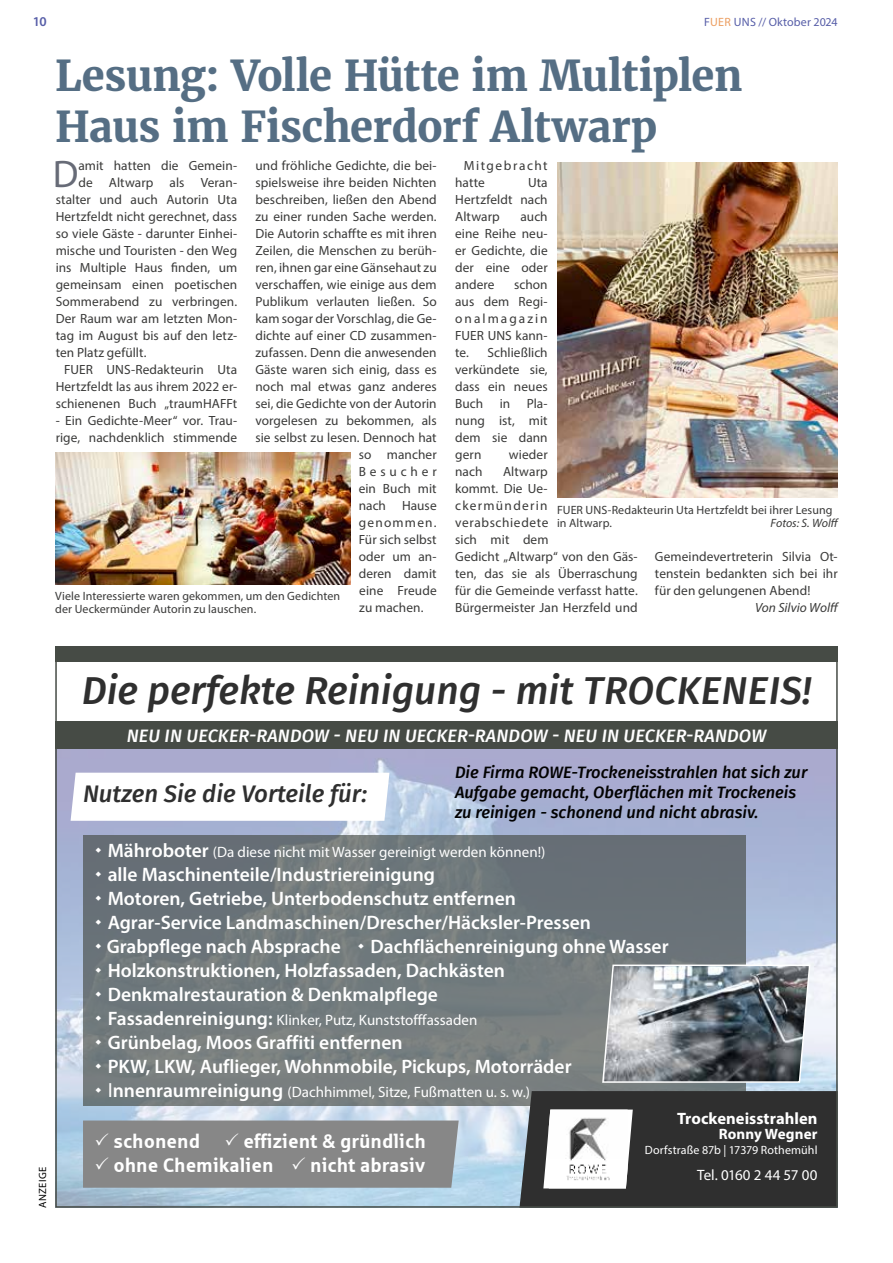
<style>
.page{position:relative;width:893px;height:1263px;background:#fff}
.page>*{position:absolute;margin:0;border:0;box-sizing:border-box;transform-origin:0 0}
.t1{font:700 42px/51px "Merriweather";letter-spacing:-.015em;color:#556e84}
.t2{font:italic 500 39px "Fira Sans";color:#2f2f2f}
.t3{font:38.55px "Myriad Pro";color:#676b77}
.t4{font:italic 500 24px "Fira Sans";color:#2f2f2f}
.t5{font:600 19.5px/24px "Myriad Pro";color:#fff}
.t6{font:700 19.5px/24px "Sparkasse Rg";color:#fff}
.t7{font:italic 500 18px "Fira Sans";letter-spacing:.01em;color:#fff}
.t8{font:italic 500 16.5px/19.8px "Fira Sans";color:#020202}
.t9{font:700 16.5px "Myriad Pro";color:#fff}
.t10{font:15px "Myriad Pro";color:#fff}
.t11{font:700 15px "Myriad Pro";letter-spacing:.005em;color:#fff}
.t12{font:600 13.5px "Myriad Pro";color:#575ea8}
.t13{font:13.35px/17px "Myriad Pro";letter-spacing:.005em;color:#3a3a39;text-align:justify}
.t14{font:13.35px/17px "Myriad Pro";letter-spacing:.115em;color:#3a3a39}
.t15{font:italic 13.35px "Myriad Pro";color:#3a3a39}
.t16{font:13.35px "Myriad Pro";letter-spacing:.095em;color:#3a3a39}
.t17{font:13.35px "Myriad Pro";letter-spacing:.29em;color:#3a3a39}
.t18{font:12px/13.5px "Myriad Pro";letter-spacing:.01em;color:#3a3a39}
.t19{font:12px "Myriad Pro";letter-spacing:.005em;color:#fff}
.t20{font:12px "Myriad Pro";letter-spacing:.015em;color:#575ea8}
.t21{font:italic 12px "Myriad Pro";color:#3a3a39}
.t22{font:10.5px "Myriad Pro";letter-spacing:.03em;color:#000}
.s1{color:#ec9e61}
.s2{font-weight:600;font-size:19.5px}
.s3{font-family:"Raleway";font-weight:500;font-size:19.5px}
</style>
<div class="page">
<img style="left:58px;top:749px;width:777px;height:456px">
<svg style="left:83px;top:835px;width:663px;height:271px;background:#70787b"></svg>
<div style="left:55px;top:646px;width:783px;height:103px;background:#464b45"></div>
<div style="left:55px;top:662px;width:783px;height:59px;background:#fff"></div>
<div style="left:519px;top:1091px;width:316px;height:114px;background:#2f2f2f"></div>
<img style="left:549px;top:1109px;width:79px;height:79px">
<svg style="left:71px;top:773px;width:318px;height:48px"></svg>
<svg style="left:601px;top:964px;width:210px;height:119px;background:#80878c"></svg>
<img style="left:557px;top:163px;width:281px;height:334px">
<img style="left:56px;top:453px;width:295px;height:132px">
<div style="left:83px;top:1120px;width:376px;height:68px;background:#878787"></div>
<svg style="left:96px;top:847px;width:5px;height:5px"></svg>
<svg style="left:96px;top:871px;width:5px;height:5px"></svg>
<svg style="left:96px;top:895px;width:5px;height:5px"></svg>
<svg style="left:96px;top:919px;width:5px;height:5px"></svg>
<svg style="left:96px;top:943px;width:5px;height:5px"></svg>
<svg style="left:359px;top:943px;width:5px;height:5px"></svg>
<svg style="left:96px;top:967px;width:5px;height:5px"></svg>
<svg style="left:96px;top:991px;width:5px;height:5px"></svg>
<svg style="left:96px;top:1015px;width:5px;height:5px"></svg>
<svg style="left:96px;top:1039px;width:5px;height:5px"></svg>
<svg style="left:96px;top:1063px;width:5px;height:5px"></svg>
<svg style="left:96px;top:1087px;width:5px;height:5px"></svg>
<p class="t12" style="left:33px;top:12px;width:15px">10</p>
<p class="t20" style="left:704px;top:14px;width:135px">F<span class="s1">UER</span> UNS // Oktober 2024</p>
<h1 class="t1" style="left:55px;top:50px;width:689px">Lesung: Volle Hütte im Multiplen<br>Haus im Fischerdorf Altwarp</h1>
<h3 class="t3" style="left:53px;top:150px;width:27px">D</h3>
<p class="t13" style="left:78px;top:157px;width:160px">amit hatten die Gemein-</p>
<p class="t13" style="left:255px;top:157px;width:183px">und fröhliche Gedichte, die bei-</p>
<p class="t13" style="left:255px;top:174px;width:183px">spielsweise ihre beiden Nichten</p>
<p class="t13" style="left:255px;top:191px;width:183px">beschreiben, ließen den Abend</p>
<p class="t13" style="left:255px;top:208px;width:183px">zu einer runden Sache werden.</p>
<p class="t13" style="left:255px;top:225px;width:183px">Die Autorin schaffte es mit ihren</p>
<p class="t13" style="left:255px;top:242px;width:183px">Zeilen, die Menschen zu berüh-</p>
<p class="t13" style="left:255px;top:259px;width:183px">ren, ihnen gar eine Gänsehaut zu</p>
<p class="t13" style="left:255px;top:276px;width:183px">verschaffen, wie einige aus dem</p>
<p class="t13" style="left:255px;top:293px;width:183px">Publikum verlauten ließen. So</p>
<p class="t13" style="left:255px;top:310px;width:183px">kam sogar der Vorschlag, die Ge-</p>
<p class="t13" style="left:255px;top:327px;width:183px">dichte auf einer CD zusammen-</p>
<p class="t13" style="left:255px;top:344px;width:183px">zufassen. Denn die anwesenden</p>
<p class="t13" style="left:255px;top:361px;width:183px">Gäste waren sich einig, dass es</p>
<p class="t13" style="left:255px;top:378px;width:183px">noch mal etwas ganz anderes</p>
<p class="t13" style="left:255px;top:395px;width:183px">sei, die Gedichte von der Autorin</p>
<p class="t13" style="left:255px;top:412px;width:183px">vorgelesen zu bekommen, als</p>
<p class="t13" style="left:255px;top:429px;width:183px">sie selbst zu lesen. Dennoch hat</p>
<p class="t13" style="left:359px;top:446px;width:79px">so mancher</p>
<p class="t17" style="left:359px;top:464px;width:80px">Besucher</p>
<p class="t13" style="left:359px;top:480px;width:79px">ein Buch mit</p>
<p class="t13" style="left:359px;top:497px;width:79px">nach Hause</p>
<p class="t16" style="left:359px;top:515px;width:79px">genommen.</p>
<p class="t13" style="left:359px;top:531px;width:80px">Für sich selbst</p>
<p class="t13" style="left:359px;top:548px;width:79px">oder um an-</p>
<p class="t13" style="left:359px;top:565px;width:80px">deren damit</p>
<p class="t13" style="left:359px;top:582px;width:79px">eine Freude</p>
<p class="t13" style="left:359px;top:599px;width:66px">zu machen.</p>
<p class="t14" style="left:455px;top:157px;width:94px;text-indent:9px">Mitgebracht hatte</p>
<p class="t13" style="left:78px;top:174px;width:160px">de Altwarp als Veran-</p>
<p class="t13" style="left:56px;top:191px;width:183px">stalter und auch Autorin Uta</p>
<p class="t13" style="left:56px;top:208px;width:183px">Hertzfeldt nicht gerechnet, dass</p>
<p class="t13" style="left:56px;top:225px;width:183px">so viele Gäste - darunter Einhei-</p>
<p class="t13" style="left:56px;top:242px;width:183px">mische und Touristen - den Weg</p>
<p class="t13" style="left:56px;top:259px;width:183px">ins Multiple Haus finden, um</p>
<p class="t13" style="left:56px;top:276px;width:183px">gemeinsam einen poetischen</p>
<p class="t13" style="left:56px;top:293px;width:183px">Sommerabend zu verbringen.</p>
<p class="t13" style="left:56px;top:310px;width:183px">Der Raum war am letzten Mon-</p>
<p class="t13" style="left:56px;top:327px;width:183px">tag im August bis auf den letz-</p>
<p class="t13" style="left:56px;top:344px;width:92px">ten Platz gefüllt.</p>
<p class="t13" style="left:64px;top:361px;width:174px">FUER UNS-Redakteurin Uta</p>
<p class="t13" style="left:56px;top:378px;width:183px">Hertzfeldt las aus ihrem 2022 er-</p>
<p class="t13" style="left:56px;top:395px;width:183px">schienenen Buch „traumHAFFt</p>
<p class="t13" style="left:56px;top:412px;width:183px">- Ein Gedichte-Meer“ vor. Trau&shy;rige, nachdenklich stimmende</p>
<p class="t13" style="left:455px;top:174px;width:94px;text-indent:73px">Uta Hertzfeldt nach Altwarp</p>
<p class="t13" style="left:455px;top:208px;width:94px;text-indent:65px">auch eine Reihe neu&shy;er Gedichte, die der eine oder andere</p>
<p class="t13" style="left:455px;top:276px;width:94px;text-indent:59px">schon aus dem Regi&shy;onalmagazin FUER UNS kann&shy;te. Schließlich verkündete sie, dass ein neues Buch in Pla&shy;nung ist, mit dem sie dann gern</p>
<p class="t13" style="left:509px;top:446px;width:40px">wieder</p>
<p class="t13" style="left:455px;top:463px;width:184px;text-align:left;text-indent:48px">Altwarp<br>kommt. Die Ue&shy;ckermünderin verabschiedete<br>sich mit dem<br>Gedicht „Altwarp“ von den Gäs&shy;ten, das sie als Überraschung für die Gemeinde verfasst hatte.<br>Bürgermeister Jan Herzfeld und</p>
<p class="t13" style="left:455px;top:463px;width:29px">nach</p>
<p class="t18" style="left:557px;top:503px;width:277px">FUER UNS-Redakteurin Uta Hertzfeldt bei ihrer Lesung in Altwarp.</p>
<p class="t21" style="left:770px;top:516px;width:70px">Fotos: S. Wolff</p>
<p class="t13" style="left:655px;top:548px;width:184px">Gemeindevertreterin Silvia Ot&shy;tenstein bedankten sich bei ihr für den gelungenen Abend!</p>
<p class="t15" style="left:755px;top:600px;width:86px">Von Silvio Wolff</p>
<p class="t18" style="left:55px;top:589px;width:286px">Viele Interessierte waren gekommen, um den Gedichten der Ueckermünder Autorin zu lauschen.</p>
<h2 class="t2" style="left:82px;top:659px;width:731px">Die perfekte Reinigung - mit TROCKENEIS!</h2>
<h3 class="t7" style="left:127px;top:721px;width:641px">NEU IN UECKER-RANDOW - NEU IN UECKER-RANDOW - NEU IN UECKER-RANDOW</h3>
<h3 class="t4" style="left:83px;top:775px;width:286px">Nutzen Sie die Vorteile für:</h3>
<p class="t8" style="left:455px;top:762px;width:354px">Die Firma ROWE-Trockeneisstrahlen hat sich zur<br>Aufgabe gemacht, Oberflächen mit Trockeneis zu reinigen - schonend und nicht abrasiv.</p>
<p class="t22" style="left:36px;top:1207px;width:42px;rotate:-90deg">ANZEIGE</p>
<p class="t10" style="left:108px;top:842px;width:439px"><span class="s2">Mähroboter</span> (Da diese nicht mit Wasser gereinigt werden können!)</p>
<h3 class="t5" style="left:107px;top:861px;width:486px">alle Maschinenteile/Industriereinigung<br>Motoren, Getriebe, Unterbodenschutz entfernen Agrar-Service Landmaschinen/Drescher/Häcksler-Pressen Grabpflege nach Absprache</h3>
<h3 class="t5" style="left:108px;top:933px;width:562px;text-indent:263px">Dachflächenreinigung ohne Wasser<br>Holzkonstruktionen, Holzfassaden, Dachkästen<br>Denkmalrestauration &amp; Denkmalpflege</h3>
<p class="t10" style="left:108px;top:1010px;width:371px"><span class="s2">Fassadenreinigung:</span> Klinker, Putz, Kunststofffassaden</p>
<h3 class="t5" style="left:108px;top:1029px;width:465px">Grünbelag, Moos Graffiti entfernen<br>PKW, LKW, Auflieger, Wohnmobile, Pickups, Motorräder</h3>
<p class="t10" style="left:108px;top:1082px;width:424px"><span class="s3">I</span><span class="s2">nnenraumreinigung</span> (Dachhimmel, Sitze, Fußmatten u. s. w.)</p>
<h3 class="t6" style="left:113px;top:1129px;width:314px;text-indent:130px">effizient &amp; gründlich ohne Chemikalien</h3>
<h3 class="t6" style="left:113px;top:1129px;width:88px">schonend</h3>
<h3 class="t6" style="left:310px;top:1153px;width:116px">nicht abrasiv</h3>
<p class="t9" style="left:677px;top:1108px;width:142px">Trockeneisstrahlen</p>
<p class="t11" style="left:719px;top:1124px;width:100px">Ronny Wegner</p>
<p class="t19" style="left:645px;top:1143px;width:174px">Dorfstraße 87b | 17379 Rothemühl</p>
<p class="t10" style="left:697px;top:1165px;width:122px">Tel. 0160 2 44 57 00</p>
</div>
